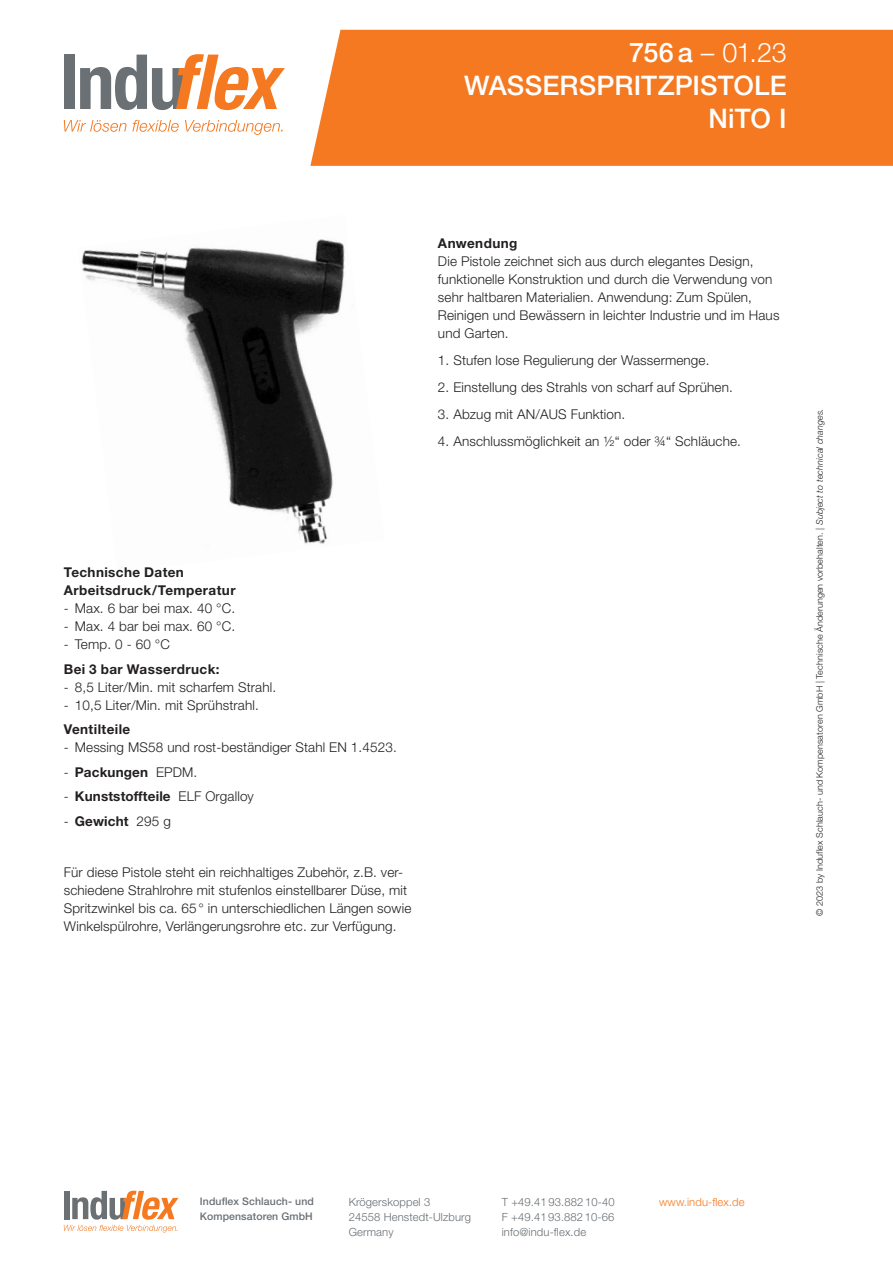
<style>
.page{position:relative;width:893px;height:1263px;background:#fff}
.page>*{position:absolute;margin:0;border:0;box-sizing:border-box;transform-origin:0 0}
.t1{font:500 27px/33px "Helvetica Neue LT Pro";letter-spacing:.005em;color:#fff;text-align:right}
.t2{font:300 13.5px/18px "Helvetica Neue LT Pro";letter-spacing:.01em;color:#231f20}
.t3{font:700 13.5px/18px "Helvetica Neue LT Pro";letter-spacing:.025em;color:#231f20}
.t4{font:300 11.25px/15px "Helvetica Neue LT Pro";letter-spacing:.01em;color:#696f74;text-align:justify}
.t5{font:300 11.25px "Helvetica Neue LT Pro";letter-spacing:.01em;color:#f47921}
.t6{font:500 10.5px/15px "Helvetica Neue LT Pro";letter-spacing:.01em;color:#696f74}
.t7{font:300 9px "Helvetica Neue LT Pro";letter-spacing:.01em;color:#231f20}
.s1{font-weight:300}
.s2{font-style:italic}
</style>
<div class="page">
<svg style="left:64px;top:1191px;width:115px;height:41px"></svg>
<img style="left:81px;top:239px;width:264px;height:329px">
<svg style="left:64px;top:120px;width:115px;height:12px"></svg>
<svg style="left:185px;top:120px;width:98px;height:15px"></svg>
<div style="left:64px;top:55px;width:11px;height:54px;background:#6a7074"></div>
<svg style="left:80px;top:54px;width:205px;height:56px"></svg>
<div style="left:310px;top:30px;width:583px;height:136px;background:#f47921"></div>
<h1 class="t1" style="left:464px;top:35px;width:324px">756 a <span class="s1">– 01.23<br></span>WASSERSPRITZPISTOLE<br>NiTO I</h1>
<p class="t3" style="left:438px;top:234px;width:81px">Anwendung</p>
<p class="t2" style="left:438px;top:252px;width:343px">Die Pistole zeichnet sich aus durch elegantes Design, funktionelle Konstruktion und durch die Verwendung von sehr haltbaren Materialien. Anwendung: Zum Spülen, Reinigen und Bewässern in leichter Industrie und im Haus und Garten.</p>
<p class="t2" style="left:438px;top:351px;width:273px">1. Stufen lose Regulierung der Wassermenge.</p>
<p class="t2" style="left:438px;top:378px;width:296px">2. Einstellung des Strahls von scharf auf Sprühen.</p>
<p class="t2" style="left:438px;top:405px;width:189px">3. Abzug mit AN/AUS Funktion.</p>
<p class="t2" style="left:438px;top:432px;width:304px">4. Anschlussmöglichkeit an ½“ oder ¾“ Schläuche.</p>
<p class="t3" style="left:64px;top:563px;width:173px">Technische Daten<br>Arbeitsdruck/Temperatur</p>
<p class="t2" style="left:64px;top:599px;width:173px">- Max. 6 bar bei max. 40 °C.</p>
<p class="t2" style="left:64px;top:617px;width:173px">- Max. 4 bar bei max. 60 °C.</p>
<p class="t2" style="left:64px;top:635px;width:108px">- Temp. 0 - 60 °C</p>
<p class="t3" style="left:64px;top:660px;width:157px">Bei 3 bar Wasserdruck:</p>
<p class="t2" style="left:64px;top:678px;width:214px">- 8,5 Liter/Min. mit scharfem Strahl.</p>
<p class="t2" style="left:64px;top:696px;width:197px">- 10,5 Liter/Min. mit Sprühstrahl.</p>
<p class="t3" style="left:64px;top:720px;width:68px">Ventilteile</p>
<p class="t2" style="left:64px;top:738px;width:335px">- Messing MS58 und rost-beständiger Stahl EN 1.4523.</p>
<p class="t3" style="left:64px;top:763px;width:135px"><span class="s1">-</span> Packungen <span class="s1">EPDM.</span></p>
<p class="t3" style="left:64px;top:787px;width:192px"><span class="s1">-</span> Kunststoffteile <span class="s1">ELF Orgalloy</span></p>
<p class="t3" style="left:64px;top:812px;width:109px"><span class="s1">-</span> Gewicht <span class="s1">295 g</span></p>
<p class="t2" style="left:64px;top:863px;width:349px">Für diese Pistole steht ein reichhaltiges Zubehör, z.B. ver&shy;schiedene Strahlrohre mit stufenlos einstellbarer Düse, mit Spritzwinkel bis ca. 65° in unterschiedlichen Längen sowie Winkelspülrohre, Verlängerungsrohre etc. zur Verfügung.</p>
<p class="t7" style="left:814px;top:916px;width:509px;rotate:-90deg">© 2023 by Induflex Schlauch- und Kompensatoren GmbH | Technische Änderungen vorbehalten. | <span class="s2">Subject to technical changes.</span></p>
<p class="t6" style="left:200px;top:1194px;width:116px">Induflex Schlauch- und<br>Kompensatoren GmbH</p>
<p class="t4" style="left:502px;top:1194px;width:114px">T +49.41 93.882 10-40<br>F +49.41 93.882 10-66 info@indu-flex.de</p>
<p class="t4" style="left:349px;top:1194px;width:83px">Krögerskoppel 3</p>
<p class="t5" style="left:659px;top:1195px;width:87px">www.indu-flex.de</p>
<p class="t4" style="left:349px;top:1209px;width:124px">24558 Henstedt-Ulzburg<br>Germany</p>
</div>
